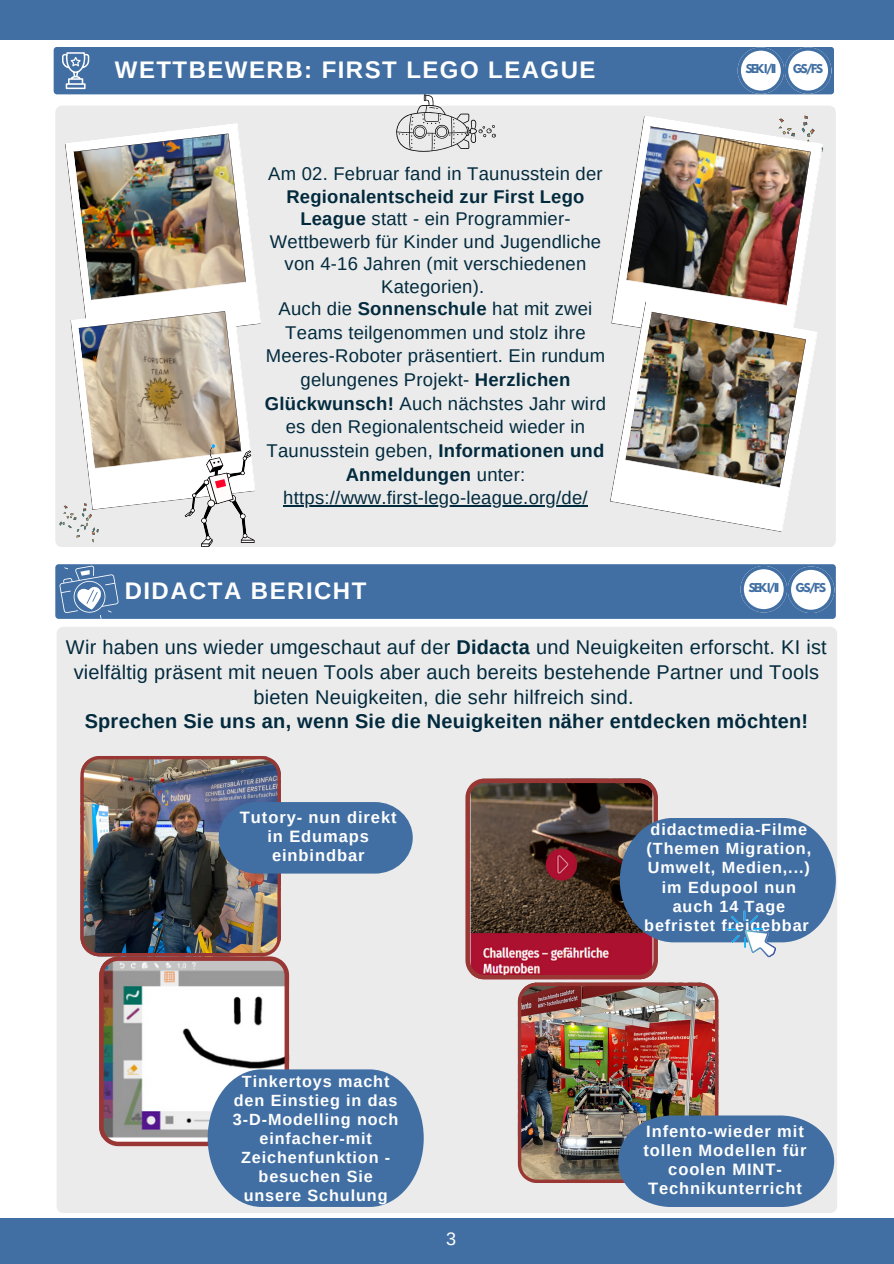
<style>
.page{position:relative;width:894px;height:1264px;background:#fff}
.page>*{position:absolute;margin:0;border:0;box-sizing:border-box;transform-origin:0 0}
.t1{font:700 24px "Arimo";letter-spacing:.06em;color:#fff}
.t2{font:19.95px/24.8px "Arimo";letter-spacing:.015em;color:#022a3d;text-align:center}
.t3{font:18.45px/23.1px "Arimo";letter-spacing:.015em;color:#022a3d;text-align:center}
.t4{font:18px "Arimo";color:#fff}
.t5{font:700 16.5px/19.2px "Arimo";letter-spacing:.055em;color:#fff;text-align:center}
.t6{font:700 16.2px/19.2px "Arimo";letter-spacing:.055em;color:#fff;text-align:center}
.t7{font:700 10.8px "League Spartan";letter-spacing:-.145em;color:#416fa3}
.s1{font-weight:700}
</style>
<div class="page">
<div style="left:0;top:0;width:893px;height:39px;background:#416fa3"></div>
<div style="left:0;top:1217px;width:893px;height:46px;background:#416fa3"></div>
<div style="left:55px;top:564px;width:780px;height:55px;background:#416fa3;border-radius:3px"></div>
<div style="left:54px;top:47px;width:779px;height:47px;background:#416fa3;border-radius:3px"></div>
<div style="left:55px;top:106px;width:780px;height:441px;background:#ebebeb"></div>
<svg style="left:62px;top:52px;width:27px;height:37px"></svg>
<svg style="left:611px;top:116px;width:14px;height:185px;fill:#ebebeb"></svg>
<img style="left:625px;top:115px;width:197px;height:236px">
<svg style="left:609px;top:301px;width:15px;height:231px;fill:#ebebeb"></svg>
<img style="left:624px;top:301px;width:193px;height:231px">
<img style="left:180px;top:542px;width:76px;height:5px">
<svg style="left:395px;top:94px;width:101px;height:58px"></svg>
<img style="left:59px;top:123px;width:202px;height:419px">
<svg style="left:59px;top:564px;width:59px;height:54px"></svg>
<div style="left:57px;top:627px;width:779px;height:586px;background:#ebebeb"></div>
<img style="left:465px;top:778px;width:370px;height:428px">
<hr style="left:283px;top:505px;width:304px;height:1px;background:#022a3d">
<img style="left:80px;top:756px;width:343px;height:450px">
<img style="left:724px;top:909px;width:72px;height:66px">
<svg style="left:737px;top:47px;width:93px;height:46px"></svg>
<svg style="left:740px;top:566px;width:93px;height:46px"></svg>
<p class="t1" style="left:115px;top:57px;width:482px">WETTBEWERB: FIRST LEGO LEAGUE</p>
<p class="t3" style="left:265px;top:162px;width:342px">Am 02. Februar fand in Taunusstein der <span class="s1">Regionalentscheid zur First Lego League</span> statt - ein Programmier-Wettbewerb für Kinder und Jugendliche von 4-16 Jahren (mit verschiedenen Kategorien).<br>Auch die <span class="s1">Sonnenschule</span> hat mit zwei Teams teilgenommen und stolz ihre Meeres-Roboter präsentiert. Ein rundum gelungenes Projekt- <span class="s1">Herzlichen Glückwunsch!</span> Auch nächstes Jahr wird es den Regionalentscheid wieder in Taunusstein geben, <span class="s1">Informationen und Anmeldungen</span> unter:</p>
<p class="t3" style="left:283px;top:486px;width:306px">https://www.first-lego-league.org/de/</p>
<h1 class="t1" style="left:125px;top:577px;width:243px">DIDACTA BERICHT</h1>
<h3 class="t7" style="left:745px;top:63px;width:32px">SEKI/II</h3>
<p class="t7" style="left:792px;top:63px;width:32px">GS/FS</p>
<h3 class="t7" style="left:748px;top:582px;width:32px">SEKI/II</h3>
<p class="t7" style="left:795px;top:582px;width:32px">GS/FS</p>
<p class="t2" style="left:66px;top:634px;width:762px">Wir haben uns wieder umgeschaut auf der <span class="s1">Didacta</span> und Neuigkeiten erforscht. KI ist vielfältig präsent mit neuen Tools aber auch bereits bestehende Partner und Tools bieten Neuigkeiten, die sehr hilfreich sind.<br><span class="s1">Sprechen Sie uns an, wenn Sie die Neuigkeiten näher entdecken möchten!</span></p>
<h2 class="t5" style="left:240px;top:807px;width:158px">Tutory- nun direkt in Edumaps einbindbar</h2>
<h2 class="t6" style="left:233px;top:1071px;width:167px">Tinkertoys macht den Einstieg in das<br>3-D-Modelling noch einfacher-mit<br>Zeichenfunktion - besuchen Sie unsere Schulung</h2>
<p class="t4" style="left:446px;top:1228px;width:12px">3</p>
<p class="t6" style="left:644px;top:819px;width:168px">didactmedia-Filme (Themen Migration,<br>Umwelt, Medien,...) im Edupool nun auch 14 Tage befristet freigebbar</p>
<h1 class="t5" style="left:643px;top:1121px;width:164px">Infento-wieder mit tollen Modellen für coolen MINT-<br>Technikunterricht</h1>
</div>
